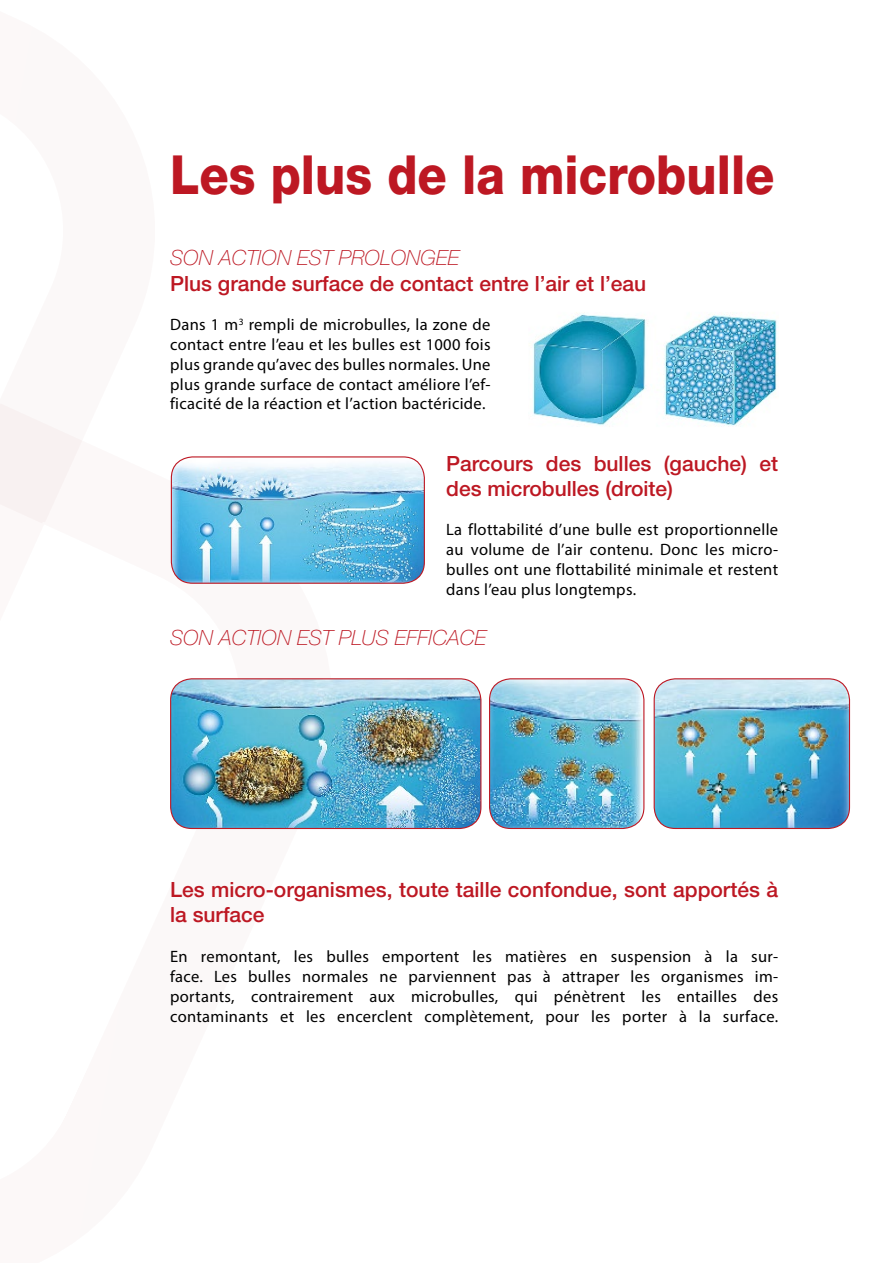
<style>
.page{position:relative;width:893px;height:1263px;background:#fff}
.page>*{position:absolute;margin:0;border:0;box-sizing:border-box;transform-origin:0 0}
.t1{font:800 54px "Helvetica Neue LT Std";color:#bd1823;scale:.89 1}
.t2{font:500 21px/25.2px "Helvetica Neue LT Std";color:#bd1823}
.t3{font:italic 100 21px "Helvetica Neue LT Std";color:#bd1823}
.t4{font:16.5px/19.8px "Myriad Pro";letter-spacing:.02em;color:#000;text-align:justify}
</style>
<div class="page">
<svg style="left:0;top:404px;width:188px;height:291px"></svg>
<img style="left:533px;top:313px;width:244px;height:113px">
<img style="left:171px;top:457px;width:253px;height:126px">
<div style="left:171px;top:456px;width:254px;height:128px;border:1px solid #bd1823;border-radius:21px"></div>
<img style="left:171px;top:679px;width:310px;height:149px">
<div style="left:170px;top:678px;width:311px;height:151px;border:1px solid #bd1823;border-radius:21px"></div>
<img style="left:490px;top:679px;width:154px;height:149px">
<div style="left:489px;top:678px;width:155px;height:151px;border:1px solid #bd1823;border-radius:21px"></div>
<img style="left:654px;top:679px;width:195px;height:149px">
<div style="left:654px;top:678px;width:196px;height:151px;border:1px solid #bd1823;border-radius:21px"></div>
<h1 class="t1" style="left:170px;top:142px;width:681px">Les plus de la microbulle</h1>
<p class="t3" style="left:170px;top:246px;width:291px">SON ACTION EST PROLONGEE</p>
<p class="t2" style="left:170px;top:270px;width:478px">Plus grande surface de contact entre l’air et l’eau</p>
<p class="t4" style="left:170px;top:314px;width:322px">Dans 1 m<sup>3</sup> rempli de microbulles, la zone de contact entre l’eau et les bulles est 1000 fois plus grande qu’avec des bulles normales. Une plus grande surface de contact améliore l’ef&shy;ficacité de la réaction et l’action bactéricide.</p>
<p class="t2" style="left:446px;top:450px;width:333px">Parcours des bulles (gauche) et des microbulles (droite)</p>
<p class="t4" style="left:446px;top:520px;width:333px">La flottabilité d’une bulle est proportionnelle au volume de l’air contenu. Donc les micro&shy;bulles ont une flottabilité minimale et restent dans l’eau plus longtemps.</p>
<p class="t3" style="left:170px;top:626px;width:318px">SON ACTION EST PLUS EFFICACE</p>
<p class="t2" style="left:170px;top:877px;width:610px">Les micro-organismes, toute taille confondue, sont apportés à la surface</p>
<p class="t4" style="left:170px;top:946px;width:610px">En remontant, les bulles emportent les matières en suspension à la sur&shy;face. Les bulles normales ne parviennent pas à attraper les organismes im&shy;portants, contrairement aux microbulles, qui pénètrent les entailles des contaminants et les encerclent complètement, pour les porter à la surface.</p>
</div>
